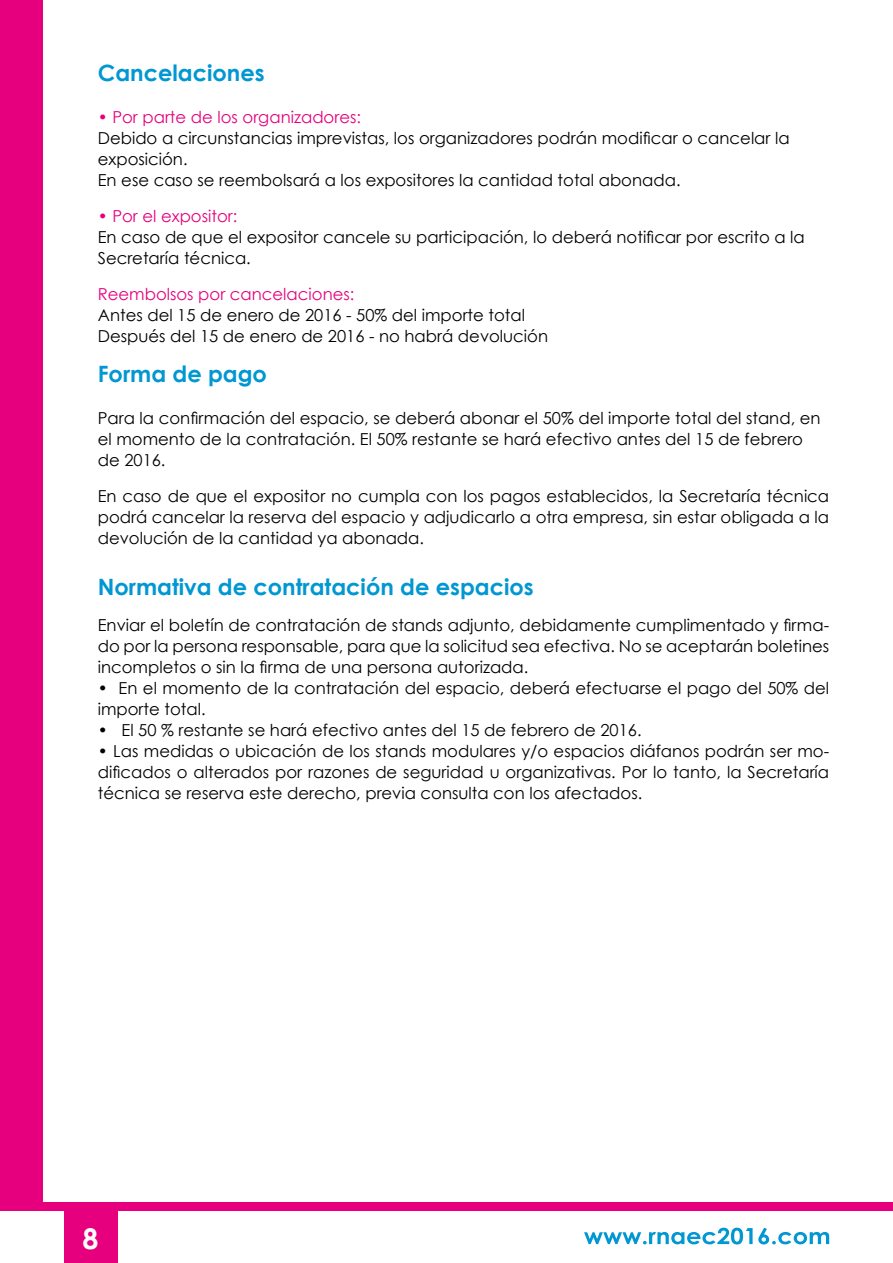
<style>
.page{position:relative;width:893px;height:1263px;background:#fff}
.page>*{position:absolute;margin:0;border:0;box-sizing:border-box;transform-origin:0 0}
.t1{font:700 28.5px "Century Gothic";color:#fff}
.t2{font:700 22.5px "Century Gothic";color:#0097d2}
.t3{font:16.5px/21px "Century Gothic";color:#000}
.t4{font:16.5px "Century Gothic";color:#e6007d}
</style>
<div class="page">
<div style="left:0;top:1202px;width:893px;height:9px;background:#e6007d"></div>
<div style="left:0;top:0;width:43px;height:1202px;background:#e6007d"></div>
<div style="left:64px;top:1206px;width:53px;height:57px;background:#e6007d"></div>
<svg style="left:584px;top:1228px;width:245px;height:16px"></svg>
<h2 class="t2" style="left:98px;top:58px;width:168px">Cancelaciones</h2>
<p class="t4" style="left:98px;top:107px;width:265px">• Por parte de los organizadores:</p>
<p class="t3" style="left:98px;top:127px;width:693px">Debido a circunstancias imprevistas, los organizadores podrán modificar o cancelar la exposición.<br>En ese caso se reembolsará a los expositores la cantidad total abonada.</p>
<p class="t4" style="left:98px;top:206px;width:141px">• Por el expositor:</p>
<p class="t3" style="left:98px;top:226px;width:709px">En caso de que el expositor cancele su participación, lo deberá notificar por escrito a la<br>Secretaría técnica.</p>
<p class="t4" style="left:98px;top:284px;width:258px">Reembolsos por cancelaciones:</p>
<p class="t3" style="left:98px;top:304px;width:452px">Antes del 15 de enero de 2016 - 50% del importe total<br>Después del 15 de enero de 2016 - no habrá devolución</p>
<h2 class="t2" style="left:98px;top:360px;width:171px">Forma de pago</h2>
<p class="t3" style="left:98px;top:407px;width:724px">Para la confirmación del espacio, se deberá abonar el 50% del importe total del stand, en el momento de la contratación. El 50% restante se hará efectivo antes del 15 de febrero de 2016.</p>
<p class="t3" style="left:98px;top:486px;width:733px;text-align:justify">En caso de que el expositor no cumpla con los pagos establecidos, la Secretaría técnica podrá cancelar la reserva del espacio y adjudicarlo a otra empresa, sin estar obligada a la devolución de la cantidad ya abonada.</p>
<h2 class="t2" style="left:98px;top:573px;width:438px">Normativa de contratación de espacios</h2>
<p class="t3" style="left:98px;top:614px;width:733px;text-align:justify">Enviar el boletín de contratación de stands adjunto, debidamente cumplimentado y firma&shy;do por la persona responsable, para que la solicitud sea efectiva. No se aceptarán boletines incompletos o sin la firma de una persona autorizada.</p>
<p class="t3" style="left:98px;top:677px;width:733px">• En el momento de la contratación del espacio, deberá efectuarse el pago del 50% del importe total.</p>
<p class="t3" style="left:98px;top:720px;width:545px">• El 50 % restante se hará efectivo antes del 15 de febrero de 2016.</p>
<p class="t3" style="left:98px;top:741px;width:733px;text-align:justify">• Las medidas o ubicación de los stands modulares y/o espacios diáfanos podrán ser mo&shy;dificados o alterados por razones de seguridad u organizativas. Por lo tanto, la Secretaría técnica se reserva este derecho, previa consulta con los afectados.</p>
<h1 class="t1" style="left:83px;top:1221px;width:17px">8</h1>
</div>
